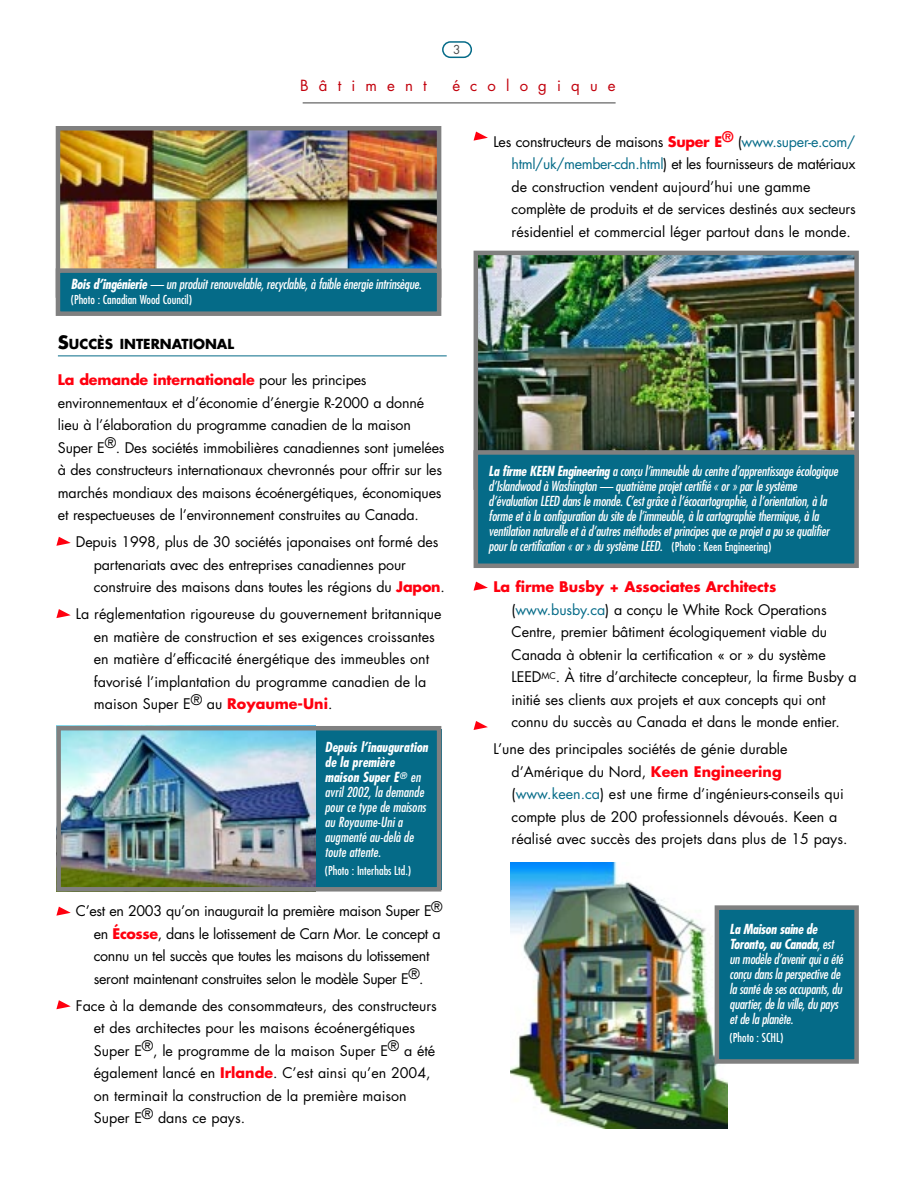
<style>
.page{position:relative;width:918px;height:1188px;background:#fff}
.page>*{position:absolute;margin:0;border:0;box-sizing:border-box;transform-origin:0 0}
.t1{font:15px "Futura";letter-spacing:.675em;color:#c2000c}
.t2{font:14.25px/22.5px "Futura";letter-spacing:-.005em;color:#000}
.t3{font:14.25px/22.5px "Futura";letter-spacing:-.025em;color:#000}
.t4{font:italic condensed 13.5px/15px "Futura";letter-spacing:-.015em;color:#fff}
.t5{font:700 13.5px "Futura";color:#000}
.t6{font:condensed 12px "Futura";color:#fff}
.t7{font:12px "Futura";color:#4d4d4d}
.s1{font-weight:700}
.s2{font-size:18px}
.s3{font-weight:700;color:#ff000f}
.s4{color:#056b88}
.s5{font-style:normal;font-size:12px}
</style>
<div class="page">
<hr style="left:303px;top:102px;width:313px;height:2px;background:#808080">
<svg style="left:442px;top:41px;width:30px;height:17px"></svg>
<hr style="left:58px;top:355px;width:389px;height:1px;background:#056b88">
<img style="left:479px;top:256px;width:375px;height:194px">
<div style="left:474px;top:251px;width:385px;height:239px;border:4px solid #808080"></div>
<div style="left:314px;top:729px;width:127px;height:160px;background:#056b88"></div>
<img style="left:61px;top:731px;width:254px;height:156px">
<div style="left:56px;top:726px;width:385px;height:166px;border:4px solid #808080"></div>
<img style="left:511px;top:863px;width:217px;height:266px">
<div style="left:717px;top:908px;width:140px;height:153px;background:#056b88"></div>
<div style="left:715px;top:905px;width:144px;height:159px;border:4px solid #808080"></div>
<div style="left:476px;top:452px;width:381px;height:114px;background:#056b88"></div>
<div style="left:474px;top:450px;width:385px;height:118px;border:4px solid #808080"></div>
<img style="left:61px;top:131px;width:375px;height:137px">
<div style="left:56px;top:126px;width:385px;height:172px;border:4px solid #808080"></div>
<div style="left:58px;top:271px;width:381px;height:43px;background:#056b88"></div>
<div style="left:56px;top:268px;width:385px;height:48px;border:4px solid #808080"></div>
<svg style="left:56px;top:537px;width:15px;height:9px"></svg>
<svg style="left:56px;top:609px;width:15px;height:9px"></svg>
<svg style="left:56px;top:907px;width:15px;height:9px"></svg>
<svg style="left:56px;top:1000px;width:15px;height:9px"></svg>
<svg style="left:474px;top:132px;width:14px;height:9px"></svg>
<svg style="left:474px;top:582px;width:14px;height:9px"></svg>
<svg style="left:474px;top:721px;width:14px;height:9px"></svg>
<p class="t7" style="left:453px;top:44px;width:9px">3</p>
<p class="t1" style="left:300px;top:78px;width:128px">Bâtiment</p>
<p class="t1" style="left:452px;top:78px;width:165px">écologique</p>
<p class="t4" style="left:71px;top:277px;width:352px"><span class="s1">Bois d’ingénierie</span> — un produit renouvelable, recyclable, à faible énergie intrinsèque.</p>
<p class="t6" style="left:71px;top:294px;width:123px">(Photo : Canadian Wood Council)</p>
<p class="t5" style="left:58px;top:338px;width:178px"><span class="s2">S</span>UCCÈS INTERNATIONAL</p>
<p class="t2" style="left:58px;top:370px;width:388px"><span class="s3">La demande internationale</span> pour les principes environnementaux et d’économie d’énergie R-2000 a donné lieu à l’élaboration du programme canadien de la maison Super E®. Des sociétés immobilières canadiennes sont jumelées à des constructeurs internationaux chevronnés pour offrir sur les marchés mondiaux des maisons écoénergétiques, économiques et respectueuses de l’environnement construites au Canada.</p>
<p class="t2" style="left:94px;top:532px;width:353px;text-indent:-18px">Depuis 1998, plus de 30 sociétés japonaises ont formé des partenariats avec des entreprises canadiennes pour construire des maisons dans toutes les régions du <span class="s3">Japon</span>.</p>
<p class="t2" style="left:94px;top:604px;width:349px;text-indent:-18px">La réglementation rigoureuse du gouvernement britannique en matière de construction et ses exigences croissantes en matière d’efficacité énergétique des immeubles ont favorisé l’implantation du programme canadien de la maison Super E® au <span class="s3">Royaume-Uni</span>.</p>
<p class="t4" style="left:325px;top:740px;width:105px"><span class="s1">Depuis l’inauguration de la première maison Super E</span><sup>®</sup> en avril 2002, la demande pour ce type de maisons au Royaume-Uni a augmenté au-delà de toute attente.</p>
<p class="t6" style="left:325px;top:865px;width:88px">(Photo : Interhabs Ltd.)</p>
<p class="t3" style="left:94px;top:901px;width:350px;text-indent:-18px">C’est en 2003 qu’on inaugurait la première maison Super E® en <span class="s3">Écosse</span>, dans le lotissement de Carn Mor. Le concept a connu un tel succès que toutes les maisons du lotissement seront maintenant construites selon le modèle Super E®.</p>
<p class="t2" style="left:94px;top:996px;width:345px;text-indent:-18px">Face à la demande des consommateurs, des constructeurs et des architectes pour les maisons écoénergétiques Super E®, le programme de la maison Super E® a été également lancé en <span class="s3">Irlande</span>. C’est ainsi qu’en 2004, on terminait la construction de la première maison Super E® dans ce pays.</p>
<p class="t2" style="left:512px;top:131px;width:346px;text-indent:-18px">Les constructeurs de maisons <span class="s3">Super E</span><sup>®</sup> (<span class="s4">www.super-e.com/ html/uk/member-cdn.html</span>) et les fournisseurs de matériaux de construction vendent aujourd’hui une gamme complète de produits et de services destinés aux secteurs résidentiel et commercial léger partout dans le monde.</p>
<p class="t4" style="left:489px;top:464px;width:351px"><span class="s1">La firme KEEN Engineering</span> a conçu l’immeuble du centre d’apprentissage écologique d’Islandwood à Washington — quatrième projet certifié « or » par le système d’évaluation LEED dans le monde. C’est grâce à l’écocartographie, à l’orientation, à la forme et à la configuration du site de l’immeuble, à la cartographie thermique, à la ventilation naturelle et à d’autres méthodes et principes que ce projet a pu se qualifier pour la certification « or » du système LEED. <span class="s5">(Photo : Keen Engineering)</span></p>
<p class="t2" style="left:512px;top:577px;width:347px;text-indent:-18px"><span class="s3">La firme Busby + Associates Architects </span>(<span class="s4">www.busby.ca</span>) a conçu le White Rock Operations Centre, premier bâtiment écologiquement viable du Canada à obtenir la certification « or » du système LEED<sup>MC</sup>. À titre d’architecte concepteur, la firme Busby a initié ses clients aux projets et aux concepts qui ont connu du succès au Canada et dans le monde entier.</p>
<p class="t2" style="left:512px;top:739px;width:337px;text-indent:-18px">L’une des principales sociétés de génie durable d’Amérique du Nord, <span class="s3">Keen Engineering </span>(<span class="s4">www.keen.ca</span>) est une firme d’ingénieurs-conseils qui compte plus de 200 professionnels dévoués. Keen a réalisé avec succès des projets dans plus de 15 pays.</p>
<p class="t4" style="left:730px;top:923px;width:115px"><span class="s1">La Maison saine de<br>Toronto, au Canada</span>, est un modèle d’avenir qui a été conçu dans la perspective de la santé de ses occupants, du quartier, de la ville, du pays et de la planète.</p>
<p class="t6" style="left:730px;top:1033px;width:55px">(Photo : SCHL)</p>
</div>
